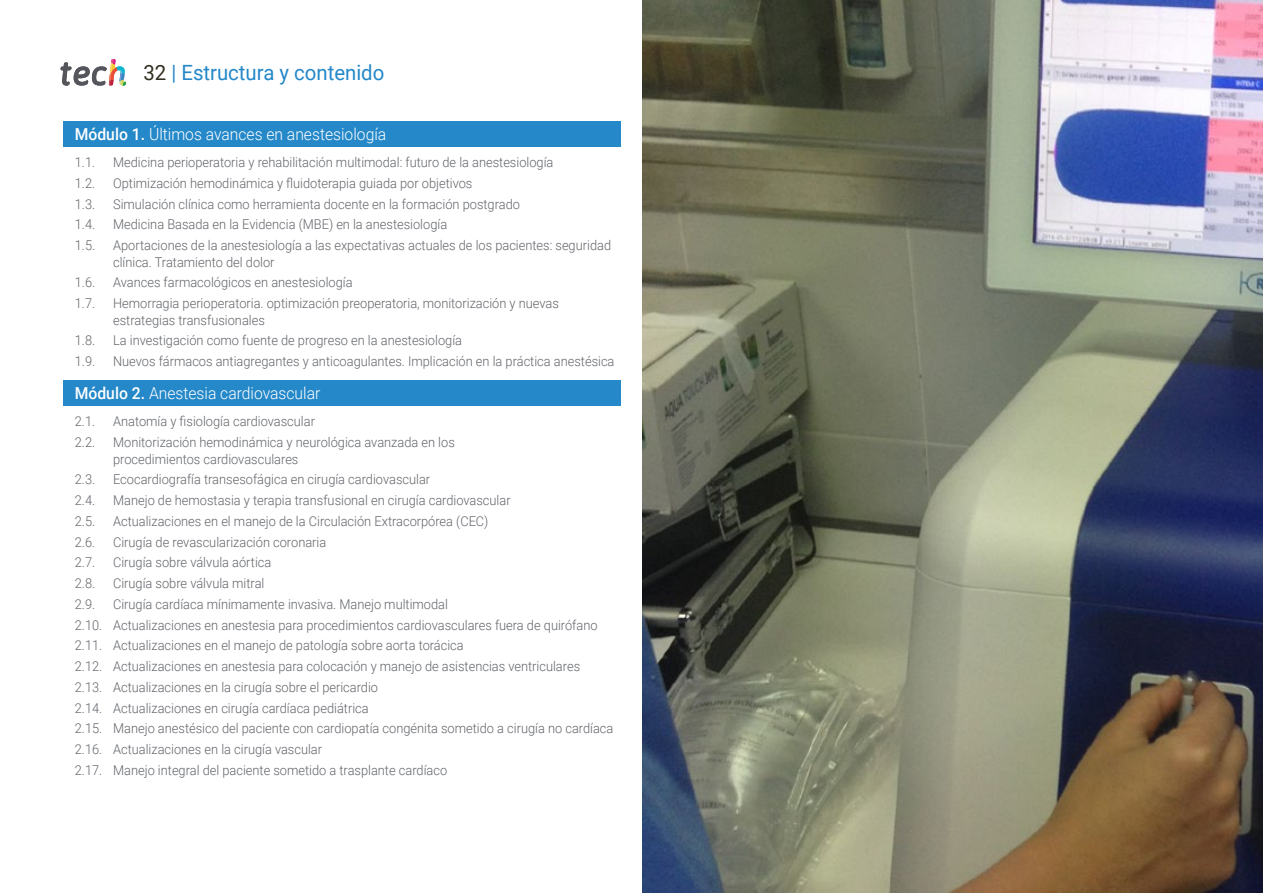
<style>
.page{position:relative;width:1263px;height:893px;background:#fff}
.page>*{position:absolute;margin:0;border:0;box-sizing:border-box;transform-origin:0 0}
.t1{font:21px "Roboto";color:#2488c9}
.t2{font:300 16.5px "Roboto";color:#fff;scale:.95 1}
.t3{font:300 13.5px/20.7px "Roboto";color:#61646a;scale:.95 1}
.s1{color:#312e20}
.s2{font-weight:500}
</style>
<div class="page">
<img style="left:642px;top:0;width:621px;height:893px">
<div style="left:64px;top:121px;width:557px;height:25px;background:#2488c9"></div>
<div style="left:64px;top:380px;width:557px;height:25px;background:#2488c9"></div>
<svg style="left:61px;top:59px;width:65px;height:27px"></svg>
<h1 class="t1" style="left:144px;top:57px;width:242px"><span class="s1">32</span> | Estructura y contenido</h1>
<p class="t2" style="left:75px;top:123px;width:329px"><span class="s2">Módulo 1.</span> Últimos avances en anestesiología</p>
<p class="t3" style="left:75px;top:151px;width:23px">1.1.</p>
<p class="t3" style="left:113px;top:151px;width:465px">Medicina perioperatoria y rehabilitación multimodal: futuro de la anestesiología</p>
<p class="t3" style="left:75px;top:172px;width:23px">1.2.</p>
<p class="t3" style="left:113px;top:172px;width:380px">Optimización hemodinámica y fluidoterapia guiada por objetivos</p>
<p class="t3" style="left:75px;top:193px;width:23px">1.3.</p>
<p class="t3" style="left:113px;top:193px;width:430px">Simulación clínica como herramienta docente en la formación postgrado</p>
<p class="t3" style="left:75px;top:214px;width:23px">1.4.</p>
<p class="t3" style="left:113px;top:214px;width:353px">Medicina Basada en la Evidencia (MBE) en la anestesiología</p>
<p class="t3" style="left:75px;top:234px;width:23px">1.5.</p>
<p class="t3" style="left:113px;top:237px;width:526px;line-height:16.5px">Aportaciones de la anestesiología a las expectativas actuales de los pacientes: seguridad clínica. Tratamiento del dolor</p>
<p class="t3" style="left:75px;top:272px;width:23px">1.6.</p>
<p class="t3" style="left:113px;top:272px;width:254px">Avances farmacológicos en anestesiología</p>
<p class="t3" style="left:75px;top:292px;width:23px">1.7.</p>
<p class="t3" style="left:113px;top:295px;width:471px;line-height:16.5px">Hemorragia perioperatoria. optimización preoperatoria, monitorización y nuevas estrategias transfusionales</p>
<p class="t3" style="left:75px;top:330px;width:23px">1.8.</p>
<p class="t3" style="left:113px;top:330px;width:369px">La investigación como fuente de progreso en la anestesiología</p>
<p class="t3" style="left:75px;top:350px;width:23px">1.9.</p>
<p class="t3" style="left:113px;top:350px;width:529px">Nuevos fármacos antiagregantes y anticoagulantes. Implicación en la práctica anestésica</p>
<p class="t2" style="left:75px;top:382px;width:260px"><span class="s2">Módulo 2.</span> Anestesia cardiovascular</p>
<p class="t3" style="left:75px;top:411px;width:23px">2.1.</p>
<p class="t3" style="left:113px;top:411px;width:214px">Anatomía y fisiología cardiovascular</p>
<p class="t3" style="left:75px;top:431px;width:23px">2.2.</p>
<p class="t3" style="left:113px;top:434px;width:361px;line-height:16.5px">Monitorización hemodinámica y neurológica avanzada en los procedimientos cardiovasculares</p>
<p class="t3" style="left:75px;top:469px;width:23px">2.3.</p>
<p class="t3" style="left:113px;top:469px;width:335px">Ecocardiografía transesofágica en cirugía cardiovascular</p>
<p class="t3" style="left:75px;top:489px;width:23px">2.4.</p>
<p class="t3" style="left:113px;top:489px;width:420px">Manejo de hemostasia y terapia transfusional en cirugía cardiovascular</p>
<p class="t3" style="left:75px;top:510px;width:23px">2.5.</p>
<p class="t3" style="left:113px;top:510px;width:396px">Actualizaciones en el manejo de la Circulación Extracorpórea (CEC)</p>
<p class="t3" style="left:75px;top:531px;width:23px">2.6.</p>
<p class="t3" style="left:113px;top:531px;width:226px">Cirugía de revascularización coronaria</p>
<p class="t3" style="left:75px;top:552px;width:23px">2.7.</p>
<p class="t3" style="left:113px;top:552px;width:168px">Cirugía sobre válvula aórtica</p>
<p class="t3" style="left:75px;top:572px;width:23px">2.8.</p>
<p class="t3" style="left:113px;top:572px;width:161px">Cirugía sobre válvula mitral</p>
<p class="t3" style="left:75px;top:593px;width:23px">2.9.</p>
<p class="t3" style="left:75px;top:593px;width:568px;text-indent:38px">Cirugía cardíaca mínimamente invasiva. Manejo multimodal<br>2.10. Actualizaciones en anestesia para procedimientos cardiovasculares fuera de quirófano 2.11. Actualizaciones en el manejo de patología sobre aorta torácica<br>2.12. Actualizaciones en anestesia para colocación y manejo de asistencias ventriculares<br>2.13. Actualizaciones en la cirugía sobre el pericardio<br>2.14. Actualizaciones en cirugía cardíaca pediátrica<br>2.15. Manejo anestésico del paciente con cardiopatía congénita sometido a cirugía no cardíaca 2.16. Actualizaciones en la cirugía vascular<br>2.17. Manejo integral del paciente sometido a trasplante cardíaco</p>
</div>
